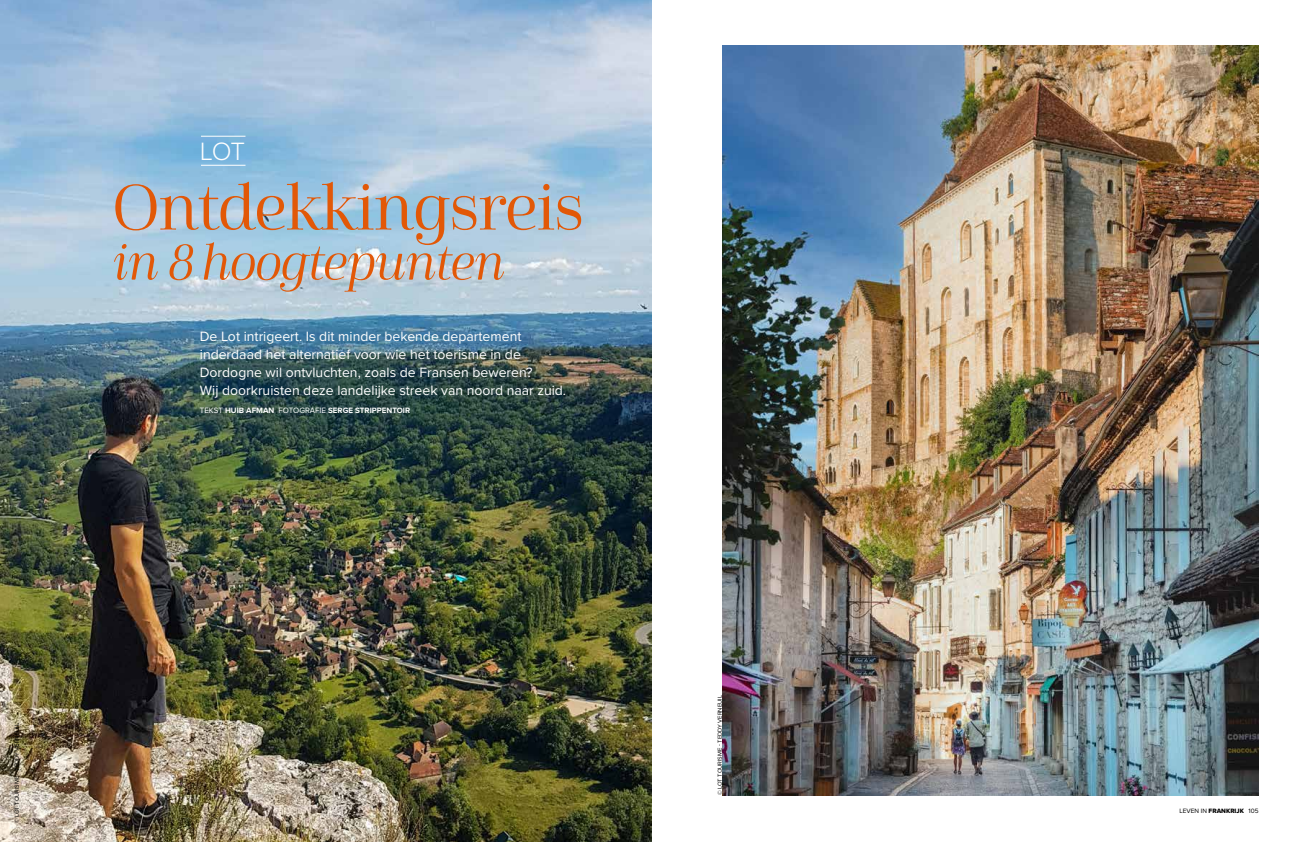
<style>
.page{position:relative;width:1304px;height:842px;background:#fff}
.page>*{position:absolute;margin:0;border:0;box-sizing:border-box;transform-origin:0 0}
.t1{font:64px "Cabrito Didone Nor Reg";letter-spacing:-.03em;color:#e25807}
.t2{font:50px "Cabrito Didone Nor Reg It";letter-spacing:-.03em;color:#e25807}
.t3{font:300 26px "Proxima Nova";color:#fff}
.t4{font:14px/18px "Proxima Nova";color:#fff}
.t5{font:700 8px "Proxima Nova";color:#fff}
.t6{font:6.5px "Proxima Nova";color:#000}
.t7{font:6px "Proxima Nova";color:#000}
.s1{font-weight:400}
.s2{font-family:"Proxima Nova Extrabld"}
</style>
<div class="page">
<img style="left:0;top:0;width:652px;height:842px">
<hr style="left:201px;top:165px;width:44px;height:1px;background:#fff">
<hr style="left:201px;top:136px;width:44px;height:1px;background:#fff">
<img style="left:723px;top:45px;width:536px;height:750px">
<h3 class="t3" style="left:200px;top:131px;width:47px">LOT</h3>
<h1 class="t1" style="left:112px;top:171px;width:474px">Ontdekkingsreis</h1>
<h2 class="t2" style="left:112px;top:234px;width:394px">in 8 hoogtepunten</h2>
<p class="t4" style="left:200px;top:327px;width:368px">De Lot intrigeert. Is dit minder bekende departement inderdaad het alternatief voor wie het toerisme in de Dordogne wil ontvluchten, zoals de Fransen beweren?<br>Wij doorkruisten deze landelijke streek van noord naar zuid.</p>
<p class="t5" style="left:200px;top:404px;width:212px"><span class="s1">TEKST</span> HUIB AFMAN <span class="s1">FOTOGRAFIE</span> SERGE STRIPPENTOIR</p>
<p class="t7" style="left:12px;top:823px;width:101px;rotate:-90deg">© LOT TOURISME - TEDDY VERNEUIL</p>
<p class="t7" style="left:715px;top:795px;width:101px;rotate:-90deg">© LOT TOURISME - TEDDY VERNEUIL</p>
<p class="t6" style="left:1180px;top:806px;width:81px">LEVEN IN <span class="s2">FRANKRIJK</span> 105</p>
</div>
